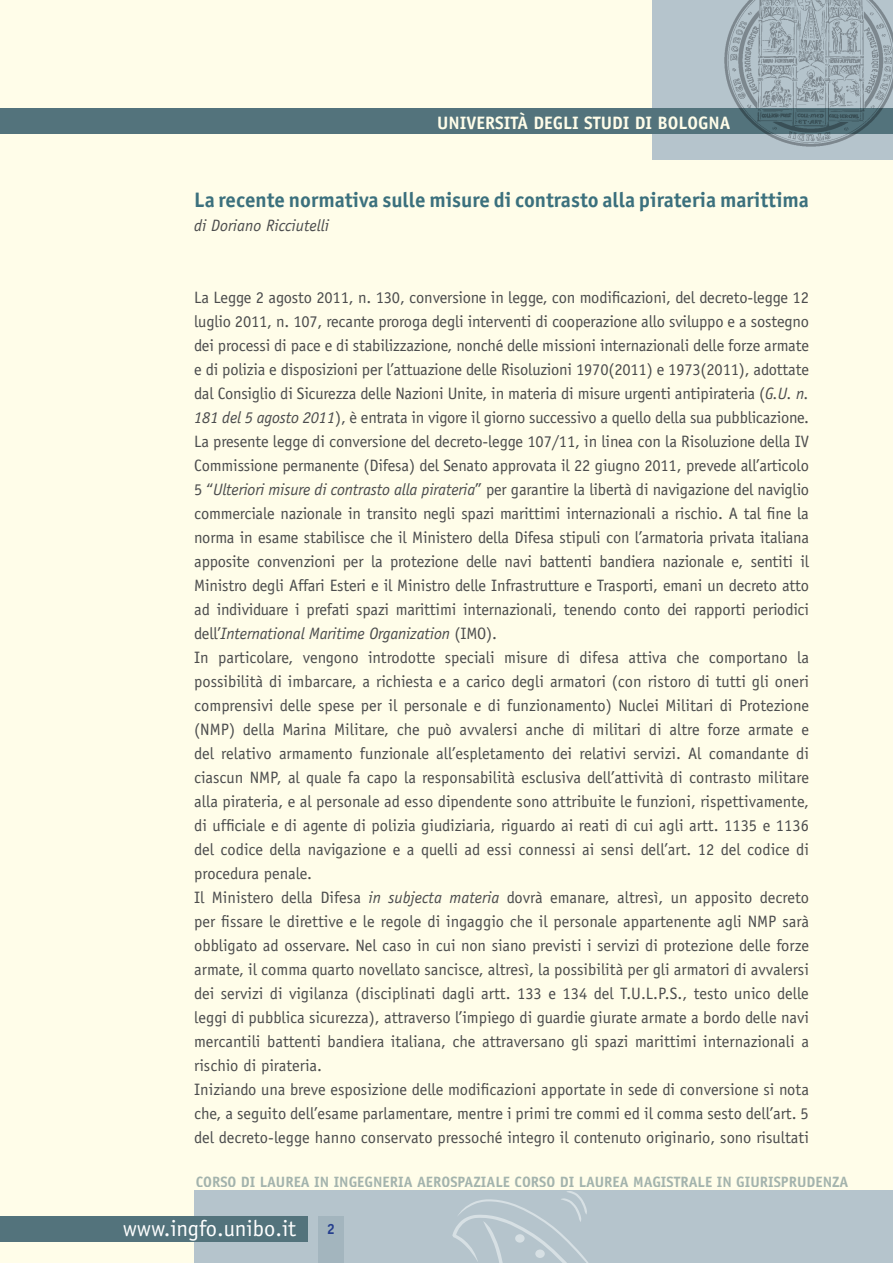
<style>
.page{position:relative;width:893px;height:1263px;background:#fffde9}
.page>*{position:absolute;margin:0;border:0;box-sizing:border-box;transform-origin:0 0}
.t1{font:22.5px "Officina Sans Std";color:#fff}
.t2{font:700 21px "Officina Sans Std";color:#3b707d}
.t3{font:700 18px "Officina Sans Std";color:#fffde9}
.t4{font:16.5px/24px "Officina Sans Std";letter-spacing:-.01em;color:#4b4c4d}
.t5{font:italic 16.5px "Officina Sans Std";color:#4b4c4d}
.t6{font:700 15px "Officina Sans Std";color:#a3b5be}
.t7{font:700 14.7px "Officina Sans Std";color:#253f8e}
.s1{font-style:italic}
</style>
<div class="page">
<div style="left:194px;top:1191px;width:699px;height:72px;background:#b5c4cc"></div>
<svg style="left:452px;top:1191px;width:136px;height:72px"></svg>
<svg style="left:535px;top:1249px;width:10px;height:9px"></svg>
<div style="left:515px;top:1234px;width:10px;height:8px;background:#d7e0e4;border-radius:50%"></div>
<div style="left:652px;top:0;width:241px;height:159px;background:#b5c4cc"></div>
<div style="left:0;top:1216px;width:307px;height:26px;background:#53737c"></div>
<div style="left:318px;top:1216px;width:25px;height:47px;background:#a3b5be"></div>
<div style="left:0;top:108px;width:893px;height:26px;background:#53737c"></div>
<img style="left:724px;top:0;width:169px;height:147px">
<p class="t3" style="left:437px;top:111px;width:295px">UNIVERSITÀ DEGLI STUDI DI BOLOGNA</p>
<p class="t2" style="left:194px;top:186px;width:616px">La recente normativa sulle misure di contrasto alla pirateria marittima</p>
<p class="t5" style="left:194px;top:215px;width:136px">di Doriano Ricciutelli</p>
<p class="t4" style="left:194px;top:285px;width:616px">La Legge 2 agosto 2011, n. 130, conversione in legge, con modificazioni, del decreto-legge 12 luglio 2011, n. 107, recante proroga degli interventi di cooperazione allo sviluppo e a sostegno dei processi di pace e di stabilizzazione, nonché delle missioni internazionali delle forze armate e di polizia e disposizioni per l’attuazione delle Risoluzioni 1970(2011) e 1973(2011), adottate dal Consiglio di Sicurezza delle Nazioni Unite, in materia di misure urgenti antipirateria (<span class="s1">G.U. n.<br>181 del 5 agosto 2011</span>), è entrata in vigore il giorno successivo a quello della sua pubblicazione.<br>La presente legge di conversione del decreto-legge 107/11, in linea con la Risoluzione della IV Commissione permanente (Difesa) del Senato approvata il 22 giugno 2011, prevede all’articolo 5 “<span class="s1">Ulteriori misure di contrasto alla pirateria</span>” per garantire la libertà di navigazione del naviglio commerciale nazionale in transito negli spazi marittimi internazionali a rischio. A tal fine la norma in esame stabilisce che il Ministero della Difesa stipuli con l’armatoria privata italiana apposite convenzioni per la protezione delle navi battenti bandiera nazionale e, sentiti il Ministro degli Affari Esteri e il Ministro delle Infrastrutture e Trasporti, emani un decreto atto ad individuare i prefati spazi marittimi internazionali, tenendo conto dei rapporti periodici dell’<span class="s1">International Maritime Organization</span> (IMO).<br>In particolare, vengono introdotte speciali misure di difesa attiva che comportano la possibilità di imbarcare, a richiesta e a carico degli armatori (con ristoro di tutti gli oneri comprensivi delle spese per il personale e di funzionamento) Nuclei Militari di Protezione (NMP) della Marina Militare, che può avvalersi anche di militari di altre forze armate e del relativo armamento funzionale all’espletamento dei relativi servizi. Al comandante di ciascun NMP, al quale fa capo la responsabilità esclusiva dell’attività di contrasto militare alla pirateria, e al personale ad esso dipendente sono attribuite le funzioni, rispettivamente, di ufficiale e di agente di polizia giudiziaria, riguardo ai reati di cui agli artt. 1135 e 1136 del codice della navigazione e a quelli ad essi connessi ai sensi dell’art. 12 del codice di procedura penale.<br>Il Ministero della Difesa <span class="s1">in subjecta materia</span> dovrà emanare, altresì, un apposito decreto per fissare le direttive e le regole di ingaggio che il personale appartenente agli NMP sarà obbligato ad osservare. Nel caso in cui non siano previsti i servizi di protezione delle forze armate, il comma quarto novellato sancisce, altresì, la possibilità per gli armatori di avvalersi dei servizi di vigilanza (disciplinati dagli artt. 133 e 134 del T.U.L.P.S., testo unico delle leggi di pubblica sicurezza), attraverso l’impiego di guardie giurate armate a bordo delle navi mercantili battenti bandiera italiana, che attraversano gli spazi marittimi internazionali a rischio di pirateria.<br>Iniziando una breve esposizione delle modificazioni apportate in sede di conversione si nota che, a seguito dell’esame parlamentare, mentre i primi tre commi ed il comma sesto dell’art. 5 del decreto-legge hanno conservato pressoché integro il contenuto originario, sono risultati</p>
<p class="t6" style="left:196px;top:1172px;width:654px">CORSO DI LAUREA IN INGEGNERIA AEROSPAZIALE CORSO DI LAUREA MAGISTRALE IN GIURISPRUDENZA</p>
<p class="t7" style="left:327px;top:1220px;width:10px">2</p>
<h1 class="t1" style="left:123px;top:1215px;width:175px">www.ingfo.unibo.it</h1>
</div>
